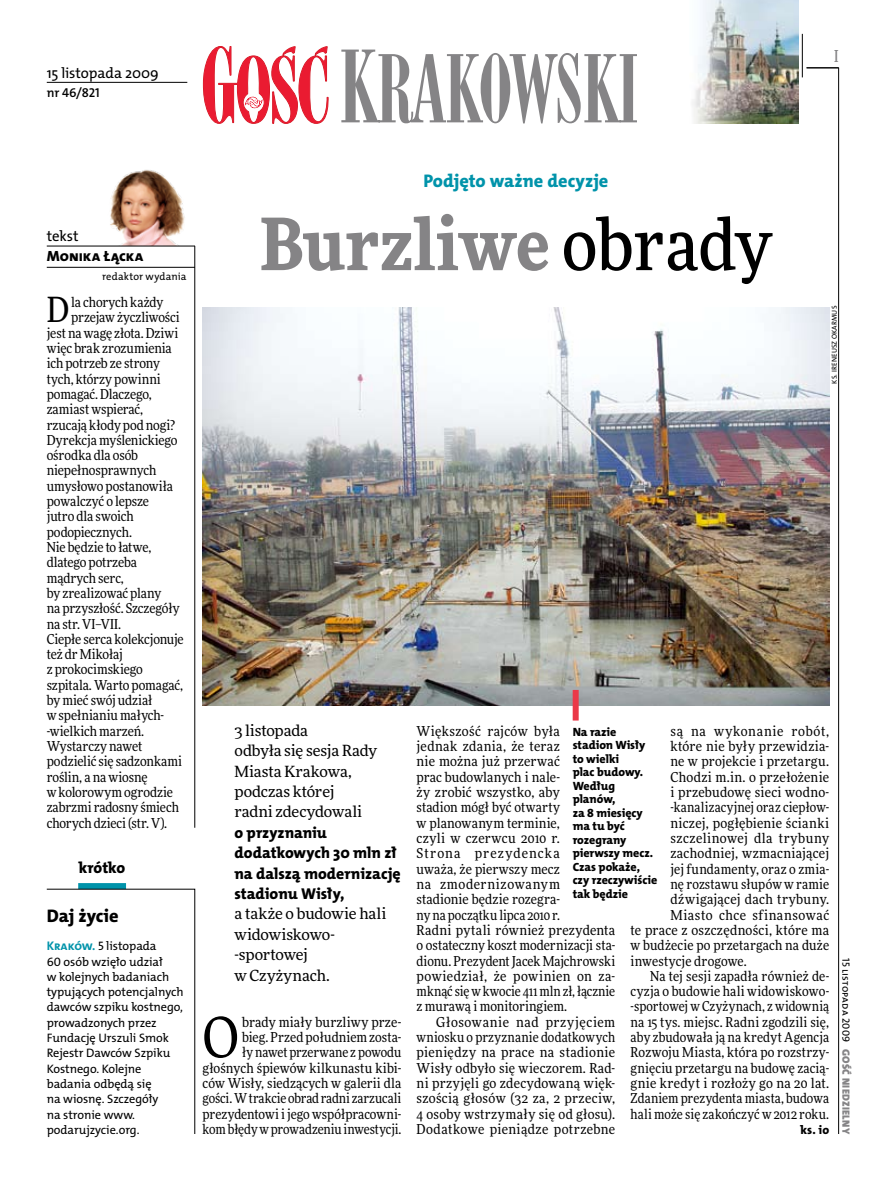
<style>
.page{position:relative;width:893px;height:1191px;background:#fff}
.page>*{position:absolute;margin:0;border:0;box-sizing:border-box;transform-origin:0 0}
.t1{font:900 72px "Freeday Narrow";color:#858486}
.t2{font:55.95px "Freeday Narrow News";color:#000}
.t3{font:34.8px "Freeday Narrow News";color:#000}
.t4{font:18.3px "The Mix HP8 Ex Bld";letter-spacing:-.005em;color:#0093aa}
.t5{font:18.3px "The Mix HP8 Ex Bld";letter-spacing:-.005em;color:#000}
.t6{font:500 16.5px "Freeday Narrow";color:#858486;scale:.9 1}
.t7{font:15.75px/20.4px "The Mix HP8 Ex Bld";color:#000}
.t8{font:15.45px/20.4px "Freeday News";letter-spacing:-.01em;color:#000}
.t9{font:14.85px "The Mix HP5 Plain";color:#000}
.t10{font:14.85px "The Mix HP8 Ex Bld";letter-spacing:.005em;color:#000}
.t11{font:13.65px/15.3px "Freeday Narrow News";letter-spacing:.005em;color:#000;text-align:right}
.t12{font:13.65px "Freeday Narrow News";letter-spacing:-.015em;color:#000}
.t13{font:13.65px "Freeday Narrow News";letter-spacing:.03em;color:#000}
.t14{font:13.65px "Freeday Narrow News";letter-spacing:.04em;color:#000}
.t15{font:13.65px "Freeday Narrow News";letter-spacing:.05em;color:#000}
.t16{font:12.9px "The Mix HP6 Se Bld";letter-spacing:-.005em;color:#000}
.t17{font:12.3px/15.3px "The Mix HP5 Plain";letter-spacing:-.005em;color:#000}
.t18{font:12.3px "The Mix HP8 Ex Bld";color:#000}
.t19{font:12px/13.5px "The Mix HP8 Ex Bld";letter-spacing:-.005em;color:#000}
.t20{font:10.5px "The Mix HP5 Plain";letter-spacing:.015em;color:#000}
.t21{font:10.5px "The Mix HP9 Blk";letter-spacing:.025em;color:#858486}
.t22{font:7.2px "The Mix HP5 Plain";letter-spacing:.015em;color:#000}
.s1{font-family:"The Mix HP7 Bld";font-size:12.6px;color:#0093aa}
.s2{font-weight:500;color:#000}
</style>
<div class="page">
<hr style="left:838px;top:68px;width:1px;height:1066px;background:#000">
<hr style="left:802px;top:34px;width:1px;height:43px;background:#000">
<svg style="left:203px;top:46px;width:126px;height:78px"></svg>
<svg style="left:341px;top:50px;width:296px;height:73px"></svg>
<hr style="left:806px;top:68px;width:33px;height:1px;background:#000">
<img style="left:692px;top:0;width:106px;height:123px">
<hr style="left:195px;top:246px;width:1px;height:581px;background:#000">
<img style="left:98px;top:170px;width:89px;height:76px">
<hr style="left:47px;top:246px;width:148px;height:1px;background:#000">
<hr style="left:47px;top:267px;width:148px;height:1px;background:#000">
<hr style="left:47px;top:82px;width:140px;height:1px;background:#000">
<img style="left:203px;top:307px;width:626px;height:398px">
<div style="left:78px;top:883px;width:48px;height:6px;background:#0093aa"></div>
<svg style="left:46px;top:888px;width:149px;height:246px"></svg>
<div style="left:573px;top:690px;width:6px;height:30px;background:#eb3848"></div>
<p class="t9" style="left:47px;top:63px;width:114px">15 listopada 2009</p>
<p class="t16" style="left:47px;top:85px;width:55px">nr 46/821</p>
<p class="t6" style="left:834px;top:46px;width:6px">I</p>
<p class="t9" style="left:47px;top:227px;width:33px">tekst</p>
<p class="t10" style="left:47px;top:247px;width:98px">Monika Łącka</p>
<p class="t20" style="left:102px;top:270px;width:86px">redaktor wydania</p>
<h3 class="t3" style="left:47px;top:289px;width:24px">D</h3>
<p class="t11" style="left:71px;top:294px;width:93px">la chorych każdy</p>
<p class="t11" style="left:71px;top:310px;width:110px">przejaw życzliwości</p>
<p class="t11" style="left:47px;top:325px;width:133px">jest na wagę złota. Dziwi</p>
<p class="t11" style="left:47px;top:340px;width:127px">więc brak zrozumienia</p>
<p class="t11" style="left:47px;top:356px;width:115px">ich potrzeb ze strony</p>
<p class="t11" style="left:47px;top:371px;width:116px">tych, którzy powinni</p>
<p class="t11" style="left:47px;top:386px;width:106px">pomagać. Dlaczego,</p>
<p class="t11" style="left:47px;top:401px;width:98px">zamiast wspierać,</p>
<p class="t11" style="left:47px;top:417px;width:130px">rzucają kłody pod nogi?</p>
<p class="t11" style="left:47px;top:432px;width:132px">Dyrekcja myślenickiego</p>
<p class="t11" style="left:47px;top:447px;width:93px">ośrodka dla osób</p>
<p class="t11" style="left:47px;top:463px;width:111px">niepełnosprawnych</p>
<p class="t11" style="left:47px;top:478px;width:128px">umysłowo postanowiła</p>
<p class="t11" style="left:47px;top:493px;width:104px">powalczyć o lepsze</p>
<p class="t11" style="left:47px;top:509px;width:88px">jutro dla swoich</p>
<p class="t11" style="left:47px;top:524px;width:87px">podopiecznych.</p>
<p class="t12" style="left:47px;top:539px;width:106px">Nie będzie to łatwe,</p>
<p class="t11" style="left:47px;top:554px;width:92px">dlatego potrzeba</p>
<p class="t11" style="left:47px;top:570px;width:79px">mądrych serc,</p>
<p class="t11" style="left:47px;top:585px;width:116px">by zrealizować plany</p>
<p class="t11" style="left:47px;top:600px;width:134px">na przyszłość. Szczegóły</p>
<p class="t11" style="left:47px;top:616px;width:76px">na str. VI–VII.</p>
<p class="t12" style="left:47px;top:630px;width:138px">Ciepłe serca kolekcjonuje</p>
<p class="t11" style="left:47px;top:646px;width:78px">też dr Mikołaj</p>
<p class="t11" style="left:47px;top:662px;width:97px">z prokocimskiego</p>
<p class="t11" style="left:47px;top:677px;width:138px">szpitala. Warto pomagać,</p>
<p class="t11" style="left:47px;top:692px;width:107px">by mieć swój udział</p>
<p class="t11" style="left:47px;top:707px;width:119px">w spełnianiu małych-</p>
<p class="t11" style="left:47px;top:723px;width:99px">-wielkich marzeń.</p>
<p class="t11" style="left:47px;top:738px;width:97px">Wystarczy nawet</p>
<p class="t11" style="left:47px;top:753px;width:137px">podzielić się sadzonkami</p>
<p class="t11" style="left:47px;top:769px;width:102px">roślin, a na wiosnę</p>
<p class="t11" style="left:47px;top:784px;width:128px">w kolorowym ogrodzie</p>
<p class="t11" style="left:47px;top:799px;width:134px">zabrzmi radosny śmiech</p>
<p class="t11" style="left:47px;top:815px;width:122px">chorych dzieci (str. V).</p>
<p class="t7" style="left:79px;top:857px;width:48px">krótko</p>
<h3 class="t5" style="left:47px;top:904px;width:73px">Daj życie</h3>
<p class="t17" style="left:47px;top:938px;width:138px"><span class="s1">Kraków.</span> 5 listopada<br>60 osób wzięło udział<br>w kolejnych badaniach typujących potencjalnych dawców szpiku kostnego, prowadzonych przez<br>Fundację U rszuli Smok<br>Rejestr Dawców Szpiku<br>Kostnego. Kolejne badania odbędą się<br>na wiosnę. Szczegóły<br>na stronie www. podarujzycie.org.</p>
<h3 class="t4" style="left:423px;top:169px;width:187px">Podjęto ważne decyzje</h3>
<h1 class="t1" style="left:260px;top:197px;width:513px">Burzliwe <span class="s2">obrady</span></h1>
<p class="t22" style="left:830px;top:383px;width:79px;rotate:-90deg">ks. Ireneusz Okarmus</p>
<p class="t8" style="left:234px;top:720px;width:144px">3 listopada<br>odbyła się sesja Rady<br>Miasta Krakowa, podczas której<br>radni zdecydowali</p>
<p class="t7" style="left:234px;top:822px;width:168px">o przyznaniu dodatkowych 30 mln zł na dalszą modernizację stadionu Wisły,</p>
<p class="t8" style="left:235px;top:903px;width:153px">a także o budowie hali widowiskowo--sportowej<br>w Czyżynach.</p>
<h2 class="t2" style="left:203px;top:1003px;width:38px">O</h2>
<p class="t11" style="left:203px;top:1014px;width:200px">brady miały burzliwy prze-<br>bieg. Przed południem zosta-<br>ły nawet przerwane z powodu głośnych śpiewów kilkunastu kibi&shy;ców Wisły, siedzących w galerii dla gości. Wtrakcie obrad radni zarzucali prezydentowi i jego współpracowni&shy;kom błędy w prowadzeniu inwestycji.</p>
<p class="t15" style="left:670px;top:722px;width:160px">są na wykonanie robót,</p>
<p class="t11" style="left:670px;top:738px;width:160px">które nie były przewidzia-</p>
<p class="t11" style="left:670px;top:754px;width:160px">ne w projekcie i przetargu.</p>
<p class="t11" style="left:670px;top:769px;width:160px">Chodzi m.in. o przełożenie</p>
<p class="t11" style="left:670px;top:784px;width:160px">i przebudowę sieci wodno-</p>
<p class="t11" style="left:670px;top:799px;width:160px">-kanalizacyjnej oraz ciepłow-</p>
<p class="t11" style="left:670px;top:815px;width:160px">niczej, pogłębienie ścianki</p>
<p class="t13" style="left:670px;top:829px;width:160px">szczelinowej dla trybuny</p>
<p class="t11" style="left:670px;top:845px;width:160px">zachodniej, wzmacniającej</p>
<p class="t11" style="left:670px;top:861px;width:160px">jej fundamenty, oraz o zmia-</p>
<p class="t11" style="left:670px;top:876px;width:160px">nę rozstawu słupów w ramie</p>
<p class="t11" style="left:670px;top:891px;width:160px">dźwigającej dach trybuny.</p>
<p class="t14" style="left:670px;top:906px;width:160px">Miasto chce sfinansować</p>
<p class="t11" style="left:630px;top:922px;width:200px">te prace z oszczędności, które ma</p>
<p class="t11" style="left:630px;top:937px;width:200px">w budżecie po przetargach na duże</p>
<p class="t11" style="left:630px;top:953px;width:118px">inwestycje drogowe.</p>
<p class="t11" style="left:650px;top:968px;width:181px">Na tej sesji zapadła również de-</p>
<p class="t11" style="left:630px;top:983px;width:200px">cyzja o budowie hali widowiskowo-</p>
<p class="t11" style="left:630px;top:998px;width:200px">-sportowej w Czyżynach, z widownią</p>
<p class="t11" style="left:630px;top:1014px;width:200px">na 15 tys. miejsc. Radni zgodzili się,</p>
<p class="t11" style="left:630px;top:1029px;width:200px">aby zbudowała ją na kredyt Agencja</p>
<p class="t11" style="left:630px;top:1044px;width:200px">Rozwoju Miasta, która po rozstrzy-</p>
<p class="t11" style="left:630px;top:1060px;width:200px">gnięciu przetargu na budowę zacią-</p>
<p class="t11" style="left:630px;top:1075px;width:200px">gnie kredyt i rozłoży go na 20 lat.</p>
<p class="t11" style="left:630px;top:1090px;width:200px">Zdaniem prezydenta miasta, budowa</p>
<p class="t11" style="left:630px;top:1106px;width:200px">hali może się zakończyć w 2012 roku.</p>
<p class="t18" style="left:800px;top:1122px;width:30px">ks. io</p>
<p class="t11" style="left:417px;top:723px;width:200px;text-align:left">Większość rajców była<br>jednak zdania, że teraz<br>nie można już przerwać<br>prac budowlanych i nale-<br>ży zrobić wszystko, aby<br>stadion mógł być otwarty<br>w planowanym terminie,<br>czyli w czerwcu 2010 r.<br>Strona prezydencka<br>uważa, że pierwszy mecz<br>na zmodernizowanym stadionie będzie rozegra-<br>ny na początku lipca 2010 r.<br>Radni pytali również prezydenta o ostateczny koszt modernizacji sta&shy;dionu. Prezydent Jacek Majchrowski powiedział, że powinien on za&shy;mknąć się w kwocie 411 mln zł, łącznie z murawą i monitoringiem.</p>
<p class="t11" style="left:417px;top:1014px;width:200px;text-align:justify;text-indent:20px">Głosowanie nad przyjęciem wniosku o przyznanie dodatkowych pieniędzy na prace na stadionie Wisły odbyło się wieczorem. Rad&shy;ni przyjęli go zdecydowaną więk&shy;szością głosów (32 za, 2 przeciw, 4 osoby wstrzymały się od głosu).<br>Dodatkowe pieniądze potrzebne</p>
<p class="t19" style="left:573px;top:725px;width:86px">Na razie stadion Wisły to wielki<br>plac budowy.<br>Według planów,<br>za 8 miesięcy ma tu być rozegrany pierwszy mecz.<br>Czas pokaże, czy rzeczywiście tak będzie</p>
<p class="t20" style="left:853px;top:957px;width:86px;rotate:90deg">15 listopada 2009</p>
<p class="t21" style="left:853px;top:1049px;width:86px;rotate:90deg">Gość Niedzielny</p>
</div>
